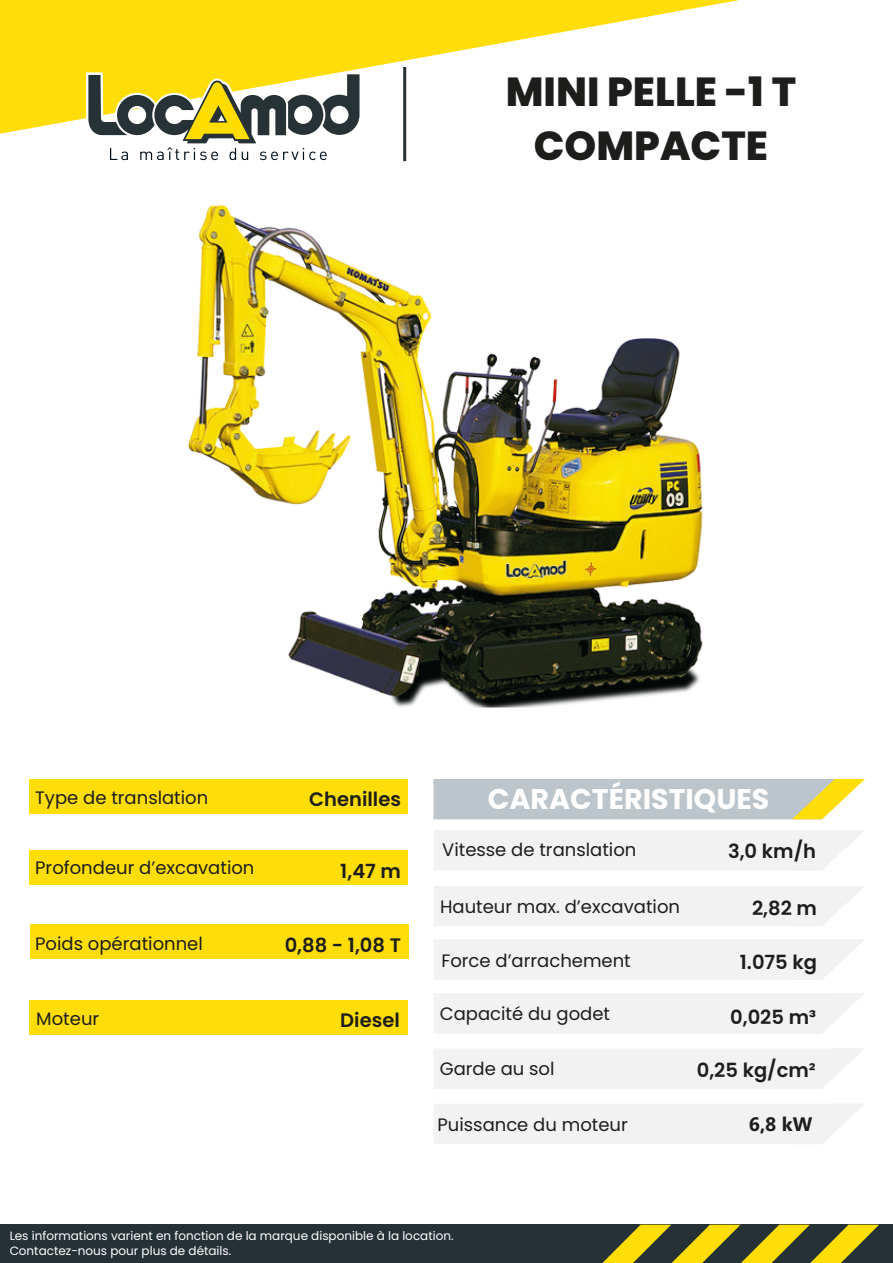
<style>
.page{position:relative;width:893px;height:1263px;background:#fff}
.page>*{position:absolute;margin:0;border:0;box-sizing:border-box;transform-origin:0 0}
.t1{font:800 40.5px "Poppins";color:#1d1d1b}
.t2{font:700 28.5px "Poppins";color:#fff}
.t3{font:600 19.5px "Poppins";color:#1d1d1b}
.t4{font:700 19.5px "Microsoft Phags Pa";color:#1d1d1b}
.t5{font:18px "Poppins";color:#1d1d1b}
.t6{font:12px "Poppins";color:#fff}
</style>
<div class="page">
<svg style="left:0;top:0;width:739px;height:134px;fill:#ffdd08"></svg>
<div style="left:0;top:1225px;width:893px;height:38px;background:#263135"></div>
<svg style="left:86px;top:72px;width:276px;height:88px"></svg>
<svg style="left:602px;top:1225px;width:277px;height:38px"></svg>
<img style="left:188px;top:204px;width:515px;height:504px">
<hr style="left:403px;top:67px;width:3px;height:94px;background:#263135">
<div style="left:434px;top:993px;width:430px;height:41px;background:#f3f2f3"></div>
<div style="left:434px;top:830px;width:430px;height:40px;background:#f3f2f3"></div>
<div style="left:434px;top:1104px;width:430px;height:40px;background:#f3f2f3"></div>
<svg style="left:433px;top:779px;width:432px;height:40px;background:#c3c9bf"></svg>
<div style="left:30px;top:1000px;width:378px;height:35px;background:#ffdd08"></div>
<div style="left:30px;top:779px;width:378px;height:35px;background:#ffdd08"></div>
<div style="left:434px;top:939px;width:430px;height:41px;background:#f3f2f3"></div>
<div style="left:434px;top:886px;width:430px;height:40px;background:#f3f2f3"></div>
<div style="left:31px;top:925px;width:378px;height:34px;background:#ffdd08"></div>
<div style="left:30px;top:850px;width:378px;height:35px;background:#ffdd08"></div>
<div style="left:434px;top:1048px;width:430px;height:41px;background:#f3f2f3"></div>
<p class="t1" style="left:506px;top:68px;width:292px">MINI PELLE -1 T</p>
<p class="t1" style="left:534px;top:122px;width:236px">COMPACTE</p>
<p class="t5" style="left:35px;top:787px;width:175px">Type de translation</p>
<p class="t2" style="left:488px;top:782px;width:283px">CARACTÉRISTIQUES</p>
<p class="t3" style="left:309px;top:788px;width:93px">Chenilles</p>
<p class="t5" style="left:35px;top:858px;width:221px">Profondeur d’excavation</p>
<p class="t3" style="left:340px;top:860px;width:62px">1,47 m</p>
<p class="t5" style="left:35px;top:933px;width:169px">Poids opérationnel</p>
<p class="t3" style="left:285px;top:934px;width:118px">0,88 - 1,08 T</p>
<p class="t5" style="left:36px;top:1008px;width:64px">Moteur</p>
<p class="t3" style="left:340px;top:1008px;width:61px">Diesel</p>
<p class="t5" style="left:442px;top:839px;width:196px">Vitesse de translation</p>
<p class="t3" style="left:728px;top:840px;width:90px">3,0 km/h</p>
<p class="t5" style="left:440px;top:896px;width:241px">Hauteur max. d’excavation</p>
<p class="t3" style="left:752px;top:897px;width:66px">2,82 m</p>
<p class="t5" style="left:441px;top:950px;width:191px">Force d’arrachement</p>
<p class="t3" style="left:740px;top:951px;width:79px">1.075 kg</p>
<p class="t5" style="left:440px;top:1003px;width:172px">Capacité du godet</p>
<p class="t3" style="left:730px;top:1005px;width:87px">0,025 m³</p>
<p class="t5" style="left:440px;top:1058px;width:116px">Garde au sol</p>
<p class="t3" style="left:697px;top:1059px;width:121px">0,25 kg/cm²</p>
<p class="t5" style="left:438px;top:1114px;width:192px">Puissance du moteur</p>
<p class="t4" style="left:749px;top:1110px;width:65px">6,8 kW</p>
<p class="t6" style="left:10px;top:1229px;width:445px">Les informations varient en fonction de la marque disponible à la location.</p>
<p class="t6" style="left:10px;top:1244px;width:223px">Contactez-nous pour plus de détails.</p>
</div>
